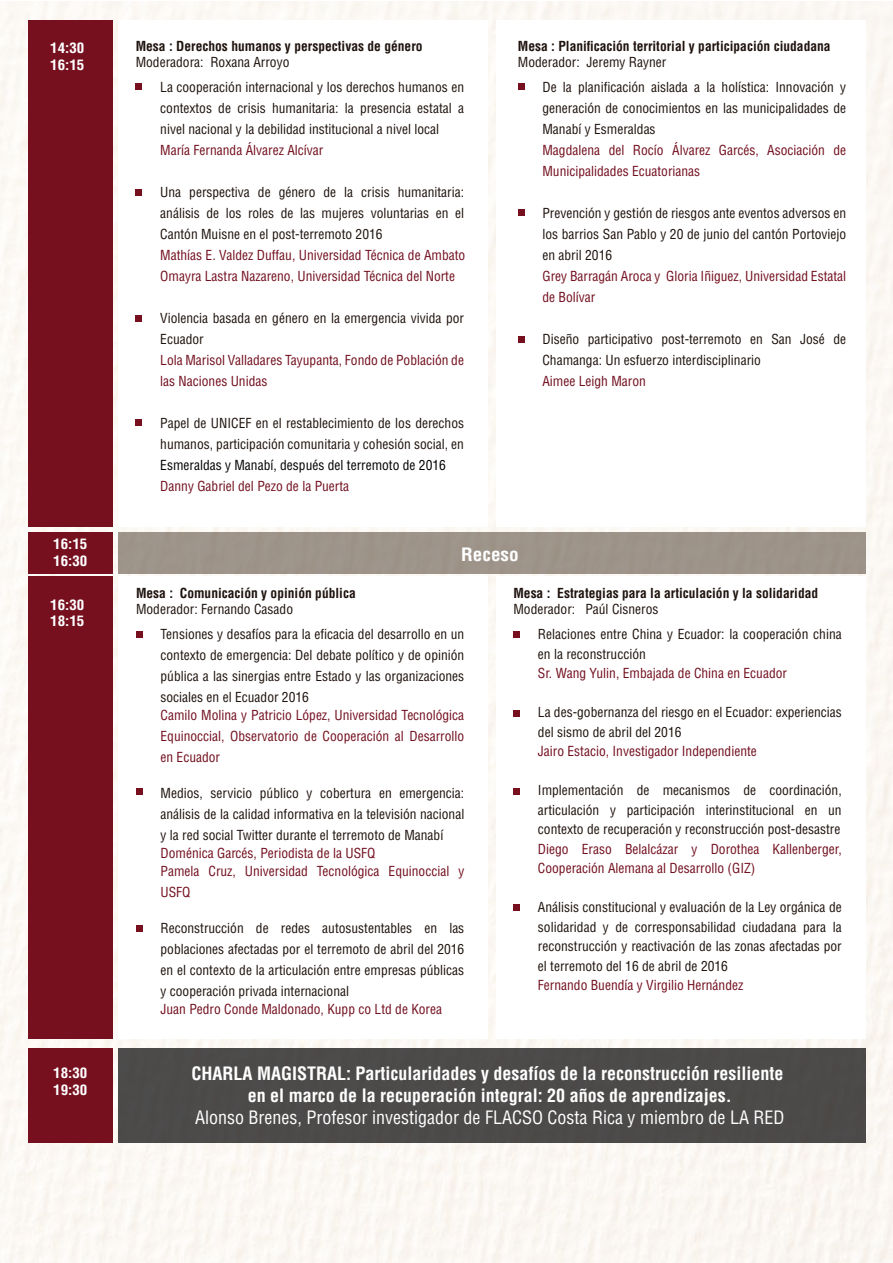
<style>
.page{position:relative;width:893px;height:1263px;background:#fff}
.page>*{position:absolute;margin:0;border:0;box-sizing:border-box;transform-origin:0 0}
.t1{font:700 condensed 18px/22px "Helvetica LT Std";color:#fff;text-align:center}
.t2{font:condensed 18px "Helvetica LT Std";color:#fff}
.t3{font:700 condensed 18px "Helvetica LT Std";color:#fff;scale:1.07 1}
.t4{font:700 condensed 14.1px/16.8px "Helvetica LT Std";color:#fff;scale:1.07 1}
.t5{font:condensed 13.5px/21px "Helvetica LT Std";color:#1e120d;text-align:justify}
.t6{font:condensed 13.5px/21px "Helvetica LT Std";color:#720f1e}
.t7{font:700 condensed 13.5px "Helvetica LT Std";color:#1e120d}
.t8{font:condensed 13.5px "Helvetica LT Std";color:#010001}
</style>
<div class="page">
<div style="left:0;top:1px;width:893px;height:1262px;background:#fbf8f3"></div>
<div style="left:28px;top:532px;width:85px;height:41px;background:#76101f"></div>
<div style="left:118px;top:532px;width:747px;height:41px;background:#9e9489"></div>
<div style="left:28px;top:20px;width:85px;height:507px;background:#76101f"></div>
<div style="left:118px;top:20px;width:370px;height:507px;background:#fff"></div>
<div style="left:496px;top:20px;width:369px;height:507px;background:#fff"></div>
<svg style="left:136px;top:84px;width:6px;height:6px"></svg>
<svg style="left:136px;top:189px;width:6px;height:6px"></svg>
<div style="left:136px;top:315px;width:6px;height:7px;background:#76101f"></div>
<svg style="left:136px;top:420px;width:6px;height:6px"></svg>
<svg style="left:518px;top:84px;width:6px;height:6px"></svg>
<div style="left:518px;top:209px;width:6px;height:7px;background:#76101f"></div>
<svg style="left:518px;top:336px;width:6px;height:6px"></svg>
<div style="left:28px;top:577px;width:85px;height:462px;background:#76101f"></div>
<div style="left:118px;top:577px;width:370px;height:462px;background:#fff"></div>
<div style="left:496px;top:577px;width:369px;height:462px;background:#fff"></div>
<div style="left:28px;top:1049px;width:85px;height:94px;background:#76101f"></div>
<div style="left:118px;top:1049px;width:747px;height:94px;background:#4c4a49"></div>
<svg style="left:136px;top:631px;width:6px;height:6px"></svg>
<svg style="left:136px;top:788px;width:6px;height:6px"></svg>
<div style="left:136px;top:925px;width:6px;height:7px;background:#76101f"></div>
<div style="left:513px;top:631px;width:7px;height:6px;background:#76101f"></div>
<div style="left:513px;top:711px;width:7px;height:6px;background:#76101f"></div>
<div style="left:513px;top:788px;width:7px;height:6px;background:#76101f"></div>
<div style="left:513px;top:904px;width:7px;height:7px;background:#76101f"></div>
<p class="t4" style="left:50px;top:39px;width:33px">14:30<br>16:15</p>
<p class="t4" style="left:53px;top:535px;width:33px">16:15<br>16:30</p>
<p class="t4" style="left:50px;top:596px;width:33px">16:30<br>18:15</p>
<p class="t4" style="left:53px;top:1064px;width:33px">18:30<br>19:30</p>
<p class="t7" style="left:136px;top:38px;width:288px">Mesa : Derechos humanos y perspectivas de género</p>
<p class="t5" style="left:136px;top:52px;width:155px">Moderadora: Roxana Arroyo</p>
<p class="t5" style="left:160px;top:76px;width:305px">La cooperación internacional y los derechos humanos en contextos de crisis humanitaria: la presencia estatal a nivel nacional y la debilidad institucional a nivel local</p>
<p class="t6" style="left:160px;top:139px;width:165px">María Fernanda Álvarez Alcívar</p>
<p class="t5" style="left:160px;top:181px;width:305px">Una perspectiva de género de la crisis humanitaria: análisis de los roles de las mujeres voluntarias en el Cantón Muisne en el post-terremoto 2016</p>
<p class="t6" style="left:160px;top:244px;width:307px">Mathías E. Valdez Duffau, Universidad Técnica de Ambato<br>Omayra Lastra Nazareno, Universidad Técnica del Norte</p>
<p class="t5" style="left:160px;top:307px;width:305px">Violencia basada en género en la emergencia vivida por<br>Ecuador</p>
<p class="t6" style="left:160px;top:349px;width:305px">Lola Marisol Valladares Tayupanta, Fondo de Población de las Naciones Unidas</p>
<p class="t5" style="left:160px;top:412px;width:305px">Papel de UNICEF en el restablecimiento de los derechos humanos, participación comunitaria y cohesión social, en</p>
<p class="t8" style="left:160px;top:457px;width:287px">Esmeraldas y Manabí, después del terremoto de 2016</p>
<p class="t6" style="left:160px;top:475px;width:190px">Danny Gabriel del Pezo de la Puerta</p>
<p class="t7" style="left:518px;top:38px;width:314px">Mesa : Planificación territorial y participación ciudadana</p>
<p class="t5" style="left:518px;top:52px;width:150px">Moderador: Jeremy Rayner</p>
<p class="t5" style="left:542px;top:76px;width:305px">De la planificación aislada a la holística: Innovación y generación de conocimientos en las municipalidades de Manabí y Esmeraldas</p>
<p class="t6" style="left:542px;top:139px;width:305px">Magdalena del Rocío Álvarez Garcés, Asociación de<br>Municipalidades Ecuatorianas</p>
<p class="t5" style="left:542px;top:202px;width:305px">Prevención y gestión de riesgos ante eventos adversos en los barrios San Pablo y 20 de junio del cantón Portoviejo en abril 2016</p>
<p class="t6" style="left:542px;top:265px;width:305px">Grey Barragán Aroca y Gloria Iñiguez, Universidad Estatal de Bolívar</p>
<p class="t5" style="left:542px;top:328px;width:305px">Diseño participativo post-terremoto en San José de<br>Chamanga: Un esfuerzo interdisciplinario</p>
<p class="t6" style="left:542px;top:370px;width:105px">Aimee Leigh Maron</p>
<p class="t7" style="left:136px;top:585px;width:221px">Mesa : Comunicación y opinión pública</p>
<p class="t5" style="left:136px;top:599px;width:159px">Moderador: Fernando Casado</p>
<h1 class="t3" style="left:461px;top:543px;width:55px">Receso</h1>
<p class="t7" style="left:513px;top:585px;width:306px">Mesa : Estrategias para la articulación y la solidaridad</p>
<p class="t5" style="left:513px;top:599px;width:147px">Moderador: Paúl Cisneros</p>
<p class="t5" style="left:161px;top:624px;width:305px">Tensiones y desafíos para la eficacia del desarrollo en un contexto de emergencia: Del debate político y de opinión pública a las sinergias entre Estado y las organizaciones sociales en el Ecuador 2016</p>
<p class="t6" style="left:161px;top:705px;width:305px;text-align:justify">Camilo Molina y Patricio López, Universidad Tecnológica Equinoccial, Observatorio de Cooperación al Desarrollo en Ecuador</p>
<p class="t5" style="left:161px;top:783px;width:305px">Medios, servicio público y cobertura en emergencia: análisis de la calidad informativa en la televisión nacional y la red social Twitter durante el terremoto de Manabí</p>
<p class="t6" style="left:161px;top:844px;width:305px;line-height:18px">Doménica Garcés, Periodista de la USFQ<br>Pamela Cruz, Universidad Tecnológica Equinoccial y</p>
<p class="t6" style="left:161px;top:882px;width:31px">USFQ</p>
<p class="t5" style="left:161px;top:918px;width:305px">Reconstrucción de redes autosustentables en las poblaciones afectadas por el terremoto de abril del 2016 en el contexto de la articulación entre empresas públicas y cooperación privada internacional</p>
<p class="t6" style="left:161px;top:999px;width:283px">Juan Pedro Conde Maldonado, Kupp co Ltd de Korea</p>
<p class="t5" style="left:538px;top:624px;width:305px;line-height:19.5px">Relaciones entre China y Ecuador: la cooperación china en la reconstrucción</p>
<p class="t6" style="left:538px;top:663px;width:251px">Sr. Wang Yulin, Embajada de China en Ecuador</p>
<p class="t5" style="left:538px;top:702px;width:305px;line-height:19.5px">La des-gobernanza del riesgo en el Ecuador: experiencias del sismo de abril del 2016</p>
<p class="t6" style="left:538px;top:741px;width:220px">Jairo Estacio, Investigador Independiente</p>
<p class="t5" style="left:538px;top:780px;width:305px;line-height:19.5px">Implementación de mecanismos de coordinación, articulación y participación interinstitucional en un contexto de recuperación y reconstrucción post-desastre</p>
<p class="t6" style="left:538px;top:839px;width:305px;line-height:19.5px">Diego Eraso Belalcázar y Dorothea Kallenberger,<br>Cooperación Alemana al Desarrollo (GIZ)</p>
<p class="t5" style="left:538px;top:897px;width:305px;line-height:19.5px">Análisis constitucional y evaluación de la Ley orgánica de solidaridad y de corresponsabilidad ciudadana para la reconstrucción y reactivación de las zonas afectadas por el terremoto del 16 de abril de 2016</p>
<p class="t6" style="left:538px;top:974px;width:207px">Fernando Buendía y Virgilio Hernández</p>
<h1 class="t1" style="left:192px;top:1062px;width:594px">CHARLA MAGISTRAL: Particularidades y desafíos de la reconstrucción resiliente en el marco de la recuperación integral: 20 años de aprendizajes.</h1>
<h1 class="t2" style="left:195px;top:1106px;width:591px">Alonso Brenes, Profesor investigador de FLACSO Costa Rica y miembro de LA RED</h1>
</div>
